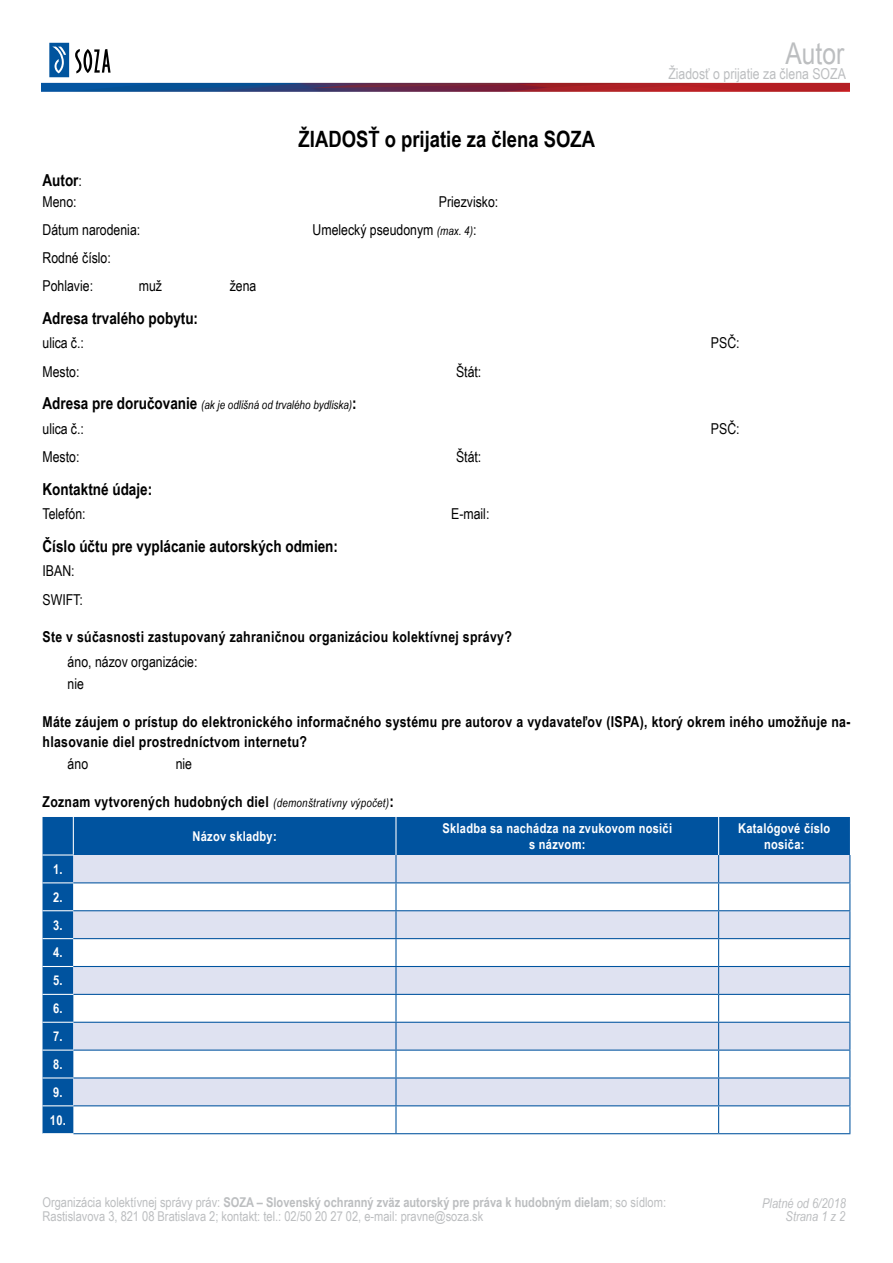
<style>
.page{position:relative;width:893px;height:1263px;background:#fff}
.page>*{position:absolute;margin:0;border:0;box-sizing:border-box;transform-origin:0 0}
.t1{font:30px "Arial Narrow";color:#bcbec0}
.t2{font:700 22.5px "Arial Narrow";color:#000}
.t3{font:700 16.5px "Arial Narrow";color:#000}
.t4{font:700 15px/19.8px "Arial Narrow";letter-spacing:.02em;color:#000}
.t5{font:15px/28.3px "Arial Narrow";color:#000}
.t6{font:15px "Arial Narrow";color:#bcbec0}
.t7{font:13.5px/13.5px "Arial Narrow";color:#bcbec0}
.t8{font:700 13.5px/27.9px "Arial Narrow";letter-spacing:.02em;color:#fff;text-align:center}
.t9{font:italic 13.5px/13.6px "Arial Narrow";color:#bcbec0;text-align:right}
.t10{font:italic 12px "Arial Narrow";color:#000}
.s1{font-weight:400;font-size:15px}
.s2{font-style:italic;font-size:12px}
.s3{font-weight:700;font-style:normal;font-size:16.5px}
.s4{font-weight:400;font-style:italic;font-size:12px}
.s5{font-size:16.5px}
.s6{font-weight:700}
</style>
<div class="page">
<img style="left:42px;top:82px;width:807px;height:10px">
<svg style="left:75px;top:49px;width:36px;height:24px"></svg>
<svg style="left:49px;top:43px;width:20px;height:34px"></svg>
<svg style="left:43px;top:817px;width:807px;height:316px;fill:#00539f"></svg>
<svg style="left:73px;top:855px;width:776px;height:250px;fill:#dfe2f1"></svg>
<svg style="left:73px;top:883px;width:776px;height:83px"></svg>
<hr style="left:395px;top:817px;width:1px;height:38px;background:#fff">
<hr style="left:43px;top:882px;width:30px;height:1px;background:#fff">
<hr style="left:43px;top:910px;width:30px;height:1px;background:#fff">
<hr style="left:43px;top:938px;width:30px;height:1px;background:#fff">
<hr style="left:43px;top:966px;width:30px;height:1px;background:#fff">
<svg style="left:395px;top:855px;width:1px;height:278px"></svg>
<hr style="left:43px;top:854px;width:31px;height:1px;background:#fff">
<hr style="left:718px;top:817px;width:1px;height:38px;background:#fff">
<hr style="left:73px;top:994px;width:323px;height:1px;background:#00539f">
<hr style="left:396px;top:994px;width:323px;height:1px;background:#00539f">
<hr style="left:719px;top:994px;width:131px;height:1px;background:#00539f">
<hr style="left:73px;top:1022px;width:323px;height:1px;background:#00539f">
<hr style="left:396px;top:1022px;width:323px;height:1px;background:#00539f">
<hr style="left:719px;top:1022px;width:131px;height:1px;background:#00539f">
<hr style="left:73px;top:1049px;width:323px;height:2px;background:#00539f">
<hr style="left:396px;top:1049px;width:323px;height:2px;background:#00539f">
<hr style="left:719px;top:1049px;width:131px;height:2px;background:#00539f">
<hr style="left:73px;top:1077px;width:323px;height:1px;background:#00539f">
<hr style="left:396px;top:1077px;width:323px;height:1px;background:#00539f">
<hr style="left:719px;top:1077px;width:131px;height:1px;background:#00539f">
<hr style="left:73px;top:1105px;width:323px;height:1px;background:#00539f">
<hr style="left:396px;top:1105px;width:323px;height:1px;background:#00539f">
<hr style="left:719px;top:1105px;width:131px;height:1px;background:#00539f">
<hr style="left:73px;top:1133px;width:323px;height:1px;background:#00539f">
<hr style="left:396px;top:1133px;width:323px;height:1px;background:#00539f">
<hr style="left:719px;top:1133px;width:131px;height:1px;background:#00539f">
<hr style="left:73px;top:882px;width:323px;height:1px;background:#00539f">
<hr style="left:396px;top:882px;width:323px;height:1px;background:#00539f">
<hr style="left:719px;top:882px;width:131px;height:1px;background:#00539f">
<hr style="left:73px;top:910px;width:323px;height:1px;background:#00539f">
<hr style="left:396px;top:910px;width:323px;height:1px;background:#00539f">
<hr style="left:719px;top:910px;width:131px;height:1px;background:#00539f">
<hr style="left:73px;top:938px;width:323px;height:1px;background:#00539f">
<hr style="left:396px;top:938px;width:323px;height:1px;background:#00539f">
<hr style="left:719px;top:938px;width:131px;height:1px;background:#00539f">
<svg style="left:718px;top:855px;width:1px;height:278px"></svg>
<svg style="left:849px;top:855px;width:1px;height:278px"></svg>
<hr style="left:73px;top:966px;width:323px;height:1px;background:#00539f">
<hr style="left:396px;top:966px;width:323px;height:1px;background:#00539f">
<hr style="left:719px;top:966px;width:131px;height:1px;background:#00539f">
<hr style="left:73px;top:817px;width:1px;height:37px;background:#fff">
<hr style="left:43px;top:994px;width:30px;height:1px;background:#fff">
<hr style="left:43px;top:1022px;width:30px;height:1px;background:#fff">
<hr style="left:43px;top:1049px;width:30px;height:2px;background:#fff">
<hr style="left:43px;top:1077px;width:30px;height:1px;background:#fff">
<hr style="left:43px;top:1105px;width:30px;height:1px;background:#fff">
<h2 class="t2" style="left:299px;top:122px;width:298px">ŽIADOSŤ o prijatie za člena SOZA</h2>
<h1 class="t1" style="left:785px;top:32px;width:60px">Autor</h1>
<p class="t6" style="left:668px;top:62px;width:179px">Žiadosť o prijatie za člena SOZA</p>
<p class="t3" style="left:43px;top:168px;width:41px">Autor<span class="s1">:</span></p>
<p class="t5" style="left:43px;top:187px;width:36px">Meno:</p>
<p class="t5" style="left:439px;top:187px;width:61px">Priezvisko:</p>
<p class="t5" style="left:43px;top:215px;width:99px">Dátum narodenia:</p>
<p class="t5" style="left:313px;top:215px;width:165px">Umelecký pseudonym <span class="s2">(max. 4)</span>:</p>
<p class="t5" style="left:43px;top:243px;width:70px">Rodné číslo:<br>Pohlavie:</p>
<p class="t5" style="left:139px;top:271px;width:25px">muž</p>
<p class="t5" style="left:230px;top:271px;width:28px">žena</p>
<p class="t3" style="left:43px;top:305px;width:157px">Adresa trvalého pobytu:</p>
<p class="t5" style="left:43px;top:328px;width:43px">ulica č.:</p>
<p class="t5" style="left:711px;top:328px;width:30px">PSČ:</p>
<p class="t5" style="left:43px;top:357px;width:38px">Mesto:</p>
<p class="t5" style="left:456px;top:357px;width:27px">Štát:</p>
<p class="t10" style="left:43px;top:397px;width:316px"><span class="s3">Adresa pre doručovanie</span> (ak je odlišná od trvalého bydliska)<span class="s3">:</span></p>
<p class="t5" style="left:43px;top:414px;width:43px">ulica č.:</p>
<p class="t5" style="left:711px;top:414px;width:30px">PSČ:</p>
<p class="t5" style="left:43px;top:442px;width:38px">Mesto:</p>
<p class="t5" style="left:456px;top:442px;width:27px">Štát:</p>
<p class="t3" style="left:43px;top:476px;width:111px">Kontaktné údaje:</p>
<p class="t5" style="left:43px;top:499px;width:45px">Telefón:</p>
<p class="t5" style="left:451px;top:499px;width:40px">E-mail:</p>
<p class="t3" style="left:43px;top:533px;width:297px">Číslo účtu pre vyplácanie autorských odmien:</p>
<p class="t5" style="left:43px;top:556px;width:42px">IBAN:<br>SWIFT:</p>
<p class="t4" style="left:43px;top:626px;width:471px">Ste v súčasnosti zastupovaný zahraničnou organizáciou kolektívnej správy?</p>
<p class="t5" style="left:68px;top:650px;width:131px;line-height:22.2px">áno, názov organizácie: nie</p>
<p class="t4" style="left:43px;top:711px;width:809px">Máte záujem o prístup do elektronického informačného systému pre autorov a vydavateľov (ISPA), ktorý okrem iného umožňuje na&shy;hlasovanie diel prostredníctvom internetu?</p>
<p class="t5" style="left:68px;top:749px;width:22px">áno</p>
<p class="t5" style="left:176px;top:749px;width:18px">nie</p>
<p class="t4" style="left:43px;top:791px;width:353px">Zoznam vytvorených hudobných diel <span class="s4">(demonštratívny výpočet)</span><span class="s5">:</span></p>
<p class="t8" style="left:193px;top:821px;width:86px">Názov skladby:</p>
<p class="t8" style="left:442px;top:819px;width:231px;line-height:16.2px">Skladba sa nachádza na zvukovom nosiči s názvom:</p>
<p class="t8" style="left:738px;top:819px;width:94px;line-height:16.2px">Katalógové číslo nosiča:</p>
<p class="t8" style="left:50px;top:854px;width:17px;text-align:left">1.<br>2.<br>3.<br>4.<br>5.<br>6.<br>7.<br>8.<br>9.<br>10.</p>
<p class="t7" style="left:43px;top:1195px;width:625px">Organizácia kolektívnej správy práv: <span class="s6">SOZA – Slovenský ochranný zväz autorský pre práva k hudobným dielam</span>; so sídlom:<br>Rastislavova 3, 821 08 Bratislava 2; kontakt: tel.: 02/50 20 27 02, e-mail: pravne@soza.sk</p>
<p class="t9" style="left:762px;top:1196px;width:85px">Platné od 6/2018<br>Strana 1 z 2</p>
</div>
